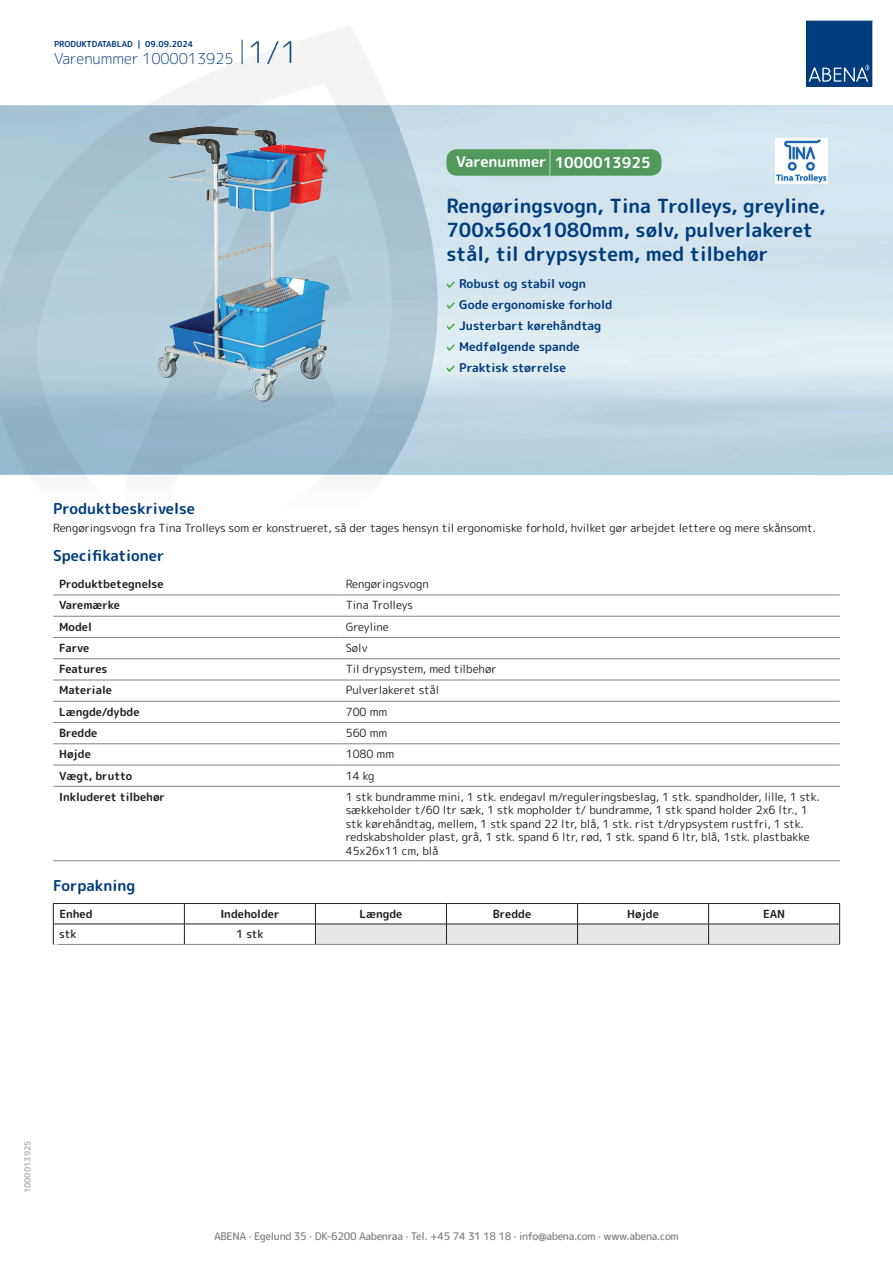
<style>
.page{position:relative;width:893px;height:1263px;background:#fff}
.page>*{position:absolute;margin:0;border:0;box-sizing:border-box;transform-origin:0 0}
.t1{font:700 19.5px/24px "Rounded Mplus 1 c";color:#013d7d}
.t2{font:700 15px "Rounded Mplus 1 c";color:#013d7d}
.t3{font:300 15px "Rounded Mplus 1 c";color:#013d7d}
.t4{font:700 15px "Rounded Mplus 1 c";color:#fff}
.t5{font:700 12px/21px "Rounded Mplus 1 c";color:#013d7d}
.t6{font:11.25px/13.5px "Rounded Mplus 1 c";color:#231f20}
.t7{font:700 11.25px "Rounded Mplus 1 c";color:#231f20}
.t8{font:500 11.25px "Rounded Mplus 1 c";letter-spacing:-.01em;color:#231f20}
.t9{font:500 10.5px "Rounded Mplus 1 c";letter-spacing:-.03em;color:#808285}
.t10{font:700 10.5px "Rounded Mplus 1 c";color:#fff}
.t11{font:700 8.25px "Rounded Mplus 1 c";color:#013d7d}
.t12{font:700 8.25px "Rounded Mplus 1 c";color:#b2b3b7}
.s1{font-size:30px}
.s2{font-size:25.5px}
</style>
<div class="page">
<svg style="left:0;top:26px;width:439px;height:569px"></svg>
<svg style="left:0;top:106px;width:438px;height:368px;background:#a7c4d3"></svg>
<svg style="left:242px;top:40px;width:1px;height:24px"></svg>
<svg style="left:806px;top:20px;width:67px;height:67px;background:#144b86"></svg>
<img style="left:150px;top:127px;width:178px;height:275px">
<hr style="left:53px;top:595px;width:287px;height:1px;background:#808285">
<hr style="left:340px;top:595px;width:500px;height:1px;background:#808285">
<hr style="left:53px;top:616px;width:287px;height:1px;background:#808285">
<hr style="left:340px;top:616px;width:500px;height:1px;background:#808285">
<hr style="left:53px;top:637px;width:287px;height:1px;background:#808285">
<hr style="left:340px;top:637px;width:500px;height:1px;background:#808285">
<hr style="left:53px;top:658px;width:287px;height:1px;background:#808285">
<hr style="left:340px;top:658px;width:500px;height:1px;background:#808285">
<hr style="left:53px;top:680px;width:287px;height:1px;background:#808285">
<hr style="left:340px;top:680px;width:500px;height:1px;background:#808285">
<hr style="left:53px;top:701px;width:287px;height:1px;background:#808285">
<hr style="left:340px;top:701px;width:500px;height:1px;background:#808285">
<hr style="left:53px;top:722px;width:287px;height:1px;background:#808285">
<hr style="left:340px;top:722px;width:500px;height:1px;background:#808285">
<hr style="left:53px;top:743px;width:287px;height:1px;background:#808285">
<hr style="left:340px;top:743px;width:500px;height:1px;background:#808285">
<hr style="left:53px;top:765px;width:287px;height:1px;background:#808285">
<hr style="left:340px;top:765px;width:500px;height:1px;background:#808285">
<hr style="left:53px;top:786px;width:287px;height:1px;background:#808285">
<hr style="left:340px;top:786px;width:500px;height:1px;background:#808285">
<hr style="left:53px;top:860px;width:287px;height:1px;background:#808285">
<hr style="left:340px;top:860px;width:500px;height:1px;background:#808285">
<hr style="left:53px;top:903px;width:131px;height:1px;background:#231f20">
<hr style="left:184px;top:903px;width:131px;height:1px;background:#231f20">
<hr style="left:315px;top:903px;width:131px;height:1px;background:#231f20">
<hr style="left:446px;top:903px;width:131px;height:1px;background:#231f20">
<hr style="left:577px;top:903px;width:132px;height:1px;background:#231f20">
<hr style="left:709px;top:903px;width:131px;height:1px;background:#231f20">
<hr style="left:53px;top:924px;width:131px;height:1px;background:#231f20">
<svg style="left:53px;top:904px;width:1px;height:40px"></svg>
<hr style="left:184px;top:924px;width:131px;height:1px;background:#231f20">
<svg style="left:184px;top:904px;width:1px;height:40px"></svg>
<svg style="left:315px;top:904px;width:525px;height:40px"></svg>
<hr style="left:53px;top:944px;width:131px;height:1px;background:#808285">
<hr style="left:184px;top:944px;width:131px;height:1px;background:#808285">
<hr style="left:315px;top:944px;width:131px;height:1px;background:#808285">
<hr style="left:446px;top:944px;width:131px;height:1px;background:#808285">
<hr style="left:577px;top:944px;width:132px;height:1px;background:#808285">
<hr style="left:709px;top:944px;width:131px;height:1px;background:#808285">
<svg style="left:446px;top:281px;width:9px;height:7px"></svg>
<svg style="left:446px;top:302px;width:9px;height:7px"></svg>
<svg style="left:446px;top:323px;width:9px;height:7px"></svg>
<svg style="left:446px;top:344px;width:9px;height:7px"></svg>
<svg style="left:446px;top:365px;width:9px;height:7px"></svg>
<div style="left:446px;top:149px;width:215px;height:27px;background:#52995c;border-radius:10px"></div>
<img style="left:775px;top:138px;width:52px;height:46px">
<p class="t11" style="left:54px;top:38px;width:141px">PRODUKTDATABLAD | 09.09.2024</p>
<h2 class="t3" style="left:54px;top:48px;width:246px">Varenummer 1000013925 <span class="s1">1/1</span></h2>
<h2 class="t4" style="left:456px;top:152px;width:196px">Varenummer <span class="s2">|</span> 1000013925</h2>
<h1 class="t1" style="left:446px;top:194px;width:381px">Rengøringsvogn, Tina Trolleys, greyline,<br>700x560x1080mm, sølv, pulverlakeret stål, til drypsystem, med tilbehør</h1>
<p class="t5" style="left:459px;top:273px;width:155px">Robust og stabil vogn<br>Gode ergonomiske forhold<br>Justerbart kørehåndtag<br>Medfølgende spande<br>Praktisk størrelse</p>
<h2 class="t2" style="left:53px;top:498px;width:143px">Produktbeskrivelse</h2>
<p class="t6" style="left:53px;top:521px;width:764px">Rengøringsvogn fra Tina Trolleys som er konstrueret, så der tages hensyn til ergonomiske forhold, hvilket gør arbejdet lettere og mere skånsomt.</p>
<h2 class="t2" style="left:53px;top:545px;width:113px">Specifikationer</h2>
<p class="t7" style="left:59px;top:576px;width:106px">Produktbetegnelse</p>
<p class="t6" style="left:346px;top:577px;width:85px">Rengøringsvogn</p>
<p class="t7" style="left:59px;top:597px;width:62px">Varemærke</p>
<p class="t6" style="left:346px;top:598px;width:69px">Tina Trolleys</p>
<p class="t7" style="left:59px;top:618px;width:34px">Model</p>
<p class="t6" style="left:346px;top:620px;width:45px">Greyline</p>
<p class="t7" style="left:59px;top:640px;width:32px">Farve</p>
<p class="t6" style="left:346px;top:641px;width:23px">Sølv</p>
<p class="t7" style="left:59px;top:661px;width:50px">Features</p>
<p class="t6" style="left:346px;top:662px;width:152px">Til drypsystem, med tilbehør</p>
<p class="t7" style="left:59px;top:682px;width:54px">Materiale</p>
<p class="t6" style="left:346px;top:684px;width:95px">Pulverlakeret stål</p>
<p class="t7" style="left:59px;top:704px;width:82px">Længde/dybde</p>
<p class="t6" style="left:346px;top:705px;width:43px">700 mm</p>
<p class="t7" style="left:59px;top:725px;width:40px">Bredde</p>
<p class="t6" style="left:346px;top:726px;width:43px">560 mm</p>
<p class="t7" style="left:59px;top:746px;width:33px">Højde</p>
<p class="t6" style="left:346px;top:747px;width:50px">1080 mm</p>
<p class="t7" style="left:59px;top:767px;width:75px">Vægt, brutto</p>
<p class="t6" style="left:346px;top:769px;width:30px">14 kg</p>
<p class="t7" style="left:59px;top:789px;width:107px">Inkluderet tilbehør</p>
<p class="t6" style="left:346px;top:790px;width:475px">1 stk bundramme mini, 1 stk. endegavl m/reguleringsbeslag, 1 stk. spandholder, lille, 1 stk. sækkeholder t/60 ltr sæk, 1 stk mopholder t/ bundramme, 1 stk spand holder 2x6 ltr., 1 stk kørehåndtag, mellem, 1 stk spand 22 ltr, blå, 1 stk. rist t/drypsystem rustfri, 1 stk. redskabsholder plast, grå, 1 stk. spand 6 ltr, rød, 1 stk. spand 6 ltr, blå, 1stk. plastbakke 45x26x11 cm, blå</p>
<h2 class="t2" style="left:53px;top:875px;width:84px">Forpakning</h2>
<p class="t7" style="left:59px;top:906px;width:35px">Enhed</p>
<p class="t7" style="left:220px;top:906px;width:61px">Indeholder</p>
<p class="t7" style="left:359px;top:906px;width:44px">Længde</p>
<p class="t7" style="left:493px;top:906px;width:40px">Bredde</p>
<p class="t7" style="left:627px;top:906px;width:33px">Højde</p>
<p class="t7" style="left:763px;top:906px;width:24px">EAN</p>
<p class="t8" style="left:59px;top:926px;width:19px">stk</p>
<p class="t8" style="left:236px;top:926px;width:29px">1 stk</p>
<p class="t10" style="left:53px;top:940px;width:7px">*</p>
<p class="t12" style="left:22px;top:1193px;width:54px;rotate:-90deg">1000013925</p>
<p class="t9" style="left:214px;top:1229px;width:466px">ABENA · Egelund 35 · DK-6200 Aabenraa · Tel. +45 74 31 18 18 · info@abena.com · www.abena.com</p>
</div>
